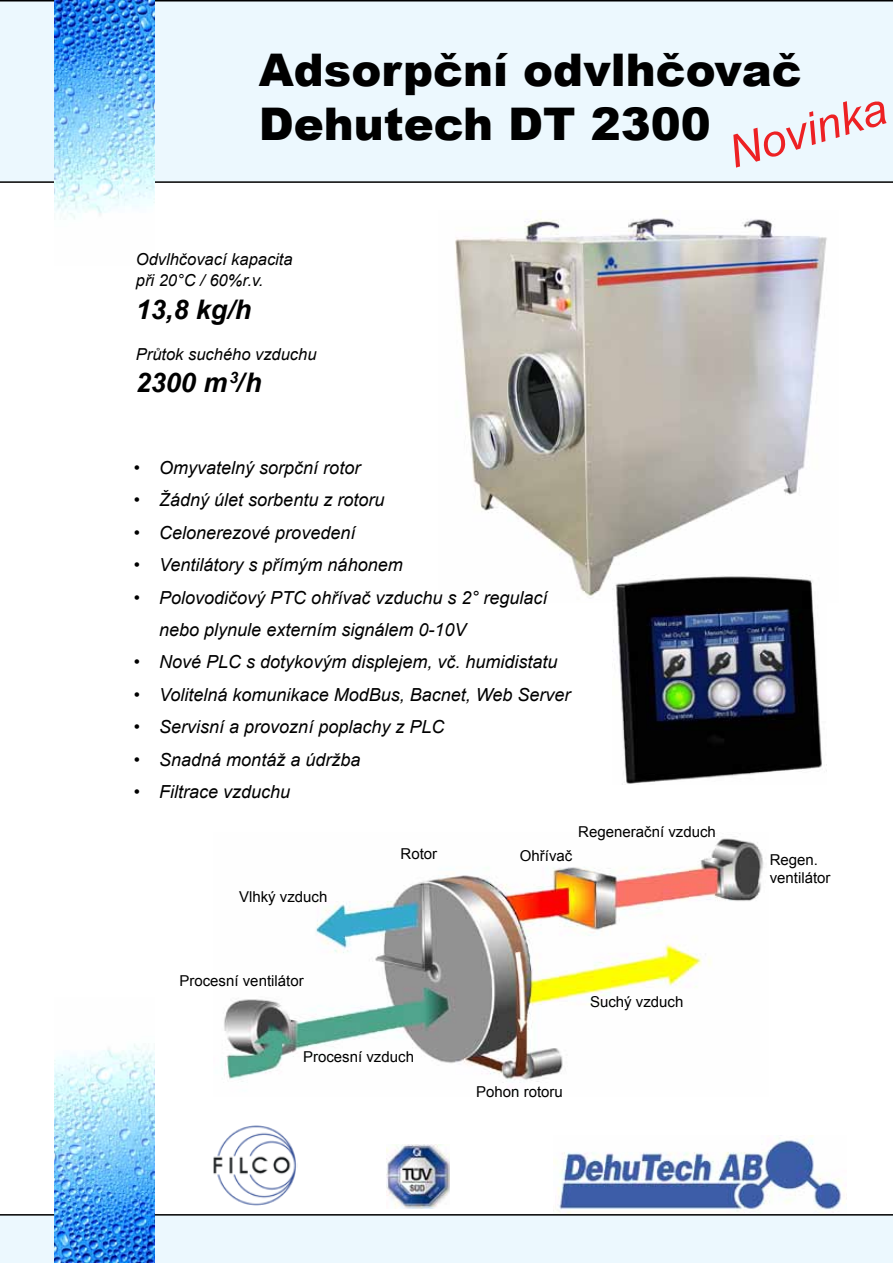
<style>
.page{position:relative;width:893px;height:1263px;background:#fff}
.page>*{position:absolute;margin:0;border:0;box-sizing:border-box;transform-origin:0 0}
.t1{font:900 45px/54px "Arial";color:#000}
.t2{font:italic 45px "Arial";color:#ed2124}
.t3{font:italic 700 27px "Arial";color:#000}
.t4{font:italic 18px/32.4px "Arial";color:#000}
.t5{font:italic 16.5px/21.6px "Arial";color:#000}
.t6{font:15px/18px "Arial";color:#000}
</style>
<div class="page">
<div style="left:0;top:0;width:893px;height:183px;background:#ecf8fe"></div>
<div style="left:0;top:1214px;width:893px;height:49px;background:#ecf8fe"></div>
<img style="left:54px;top:0;width:101px;height:219px">
<img style="left:54px;top:1044px;width:101px;height:219px">
<img style="left:455px;top:210px;width:372px;height:387px">
<img style="left:224px;top:833px;width:540px;height:250px">
<img style="left:613px;top:574px;width:214px;height:210px">
<img style="left:554px;top:1135px;width:291px;height:78px">
<img style="left:386px;top:1145px;width:64px;height:63px">
<img style="left:213px;top:1125px;width:83px;height:81px">
<div style="left:259px;top:54px;width:560px;height:118px;background:#ecf8fe"></div>
<h1 class="t1" style="left:259px;top:42px;width:544px">Adsorpční odvlhčovač<br>Dehutech DT 2300</h1>
<h1 class="t2" style="left:721px;top:126px;width:164px;rotate:-17deg">Novinka</h1>
<p class="t5" style="left:136px;top:248px;width:158px">Odvlhčovací kapacita při 20°C / 60%r.v.</p>
<h2 class="t3" style="left:136px;top:291px;width:117px">13,8 kg/h</h2>
<p class="t5" style="left:136px;top:344px;width:182px">Průtok suchého vzduchu</p>
<h2 class="t3" style="left:136px;top:365px;width:127px">2300 m<sup>3</sup>/h</h2>
<p class="t4" style="left:134px;top:452px;width:228px">• Omyvatelný sorpční rotor</p>
<p class="t4" style="left:134px;top:484px;width:252px">• Žádný úlet sorbentu z rotoru</p>
<p class="t4" style="left:134px;top:517px;width:223px">• Celonerezové provedení</p>
<p class="t4" style="left:134px;top:549px;width:270px">• Ventilátory s přímým náhonem</p>
<p class="t4" style="left:159px;top:581px;width:390px;text-indent:-26px">• Polovodičový PTC ohřívač vzduchu s 2° regulací nebo plynule externím signálem 0-10V</p>
<p class="t4" style="left:134px;top:646px;width:425px">• Nové PLC s dotykovým displejem, vč. humidistatu</p>
<p class="t4" style="left:134px;top:679px;width:438px">• Volitelná komunikace ModBus, Bacnet, Web Server</p>
<p class="t4" style="left:134px;top:711px;width:312px">• Servisní a provozní poplachy z PLC</p>
<p class="t4" style="left:134px;top:743px;width:228px">• Snadná montáž a údržba</p>
<p class="t4" style="left:134px;top:776px;width:158px">• Filtrace vzduchu</p>
<p class="t6" style="left:578px;top:823px;width:139px">Regenerační vzduch</p>
<p class="t6" style="left:239px;top:888px;width:90px">Vlhký vzduch</p>
<p class="t6" style="left:401px;top:845px;width:38px">Rotor</p>
<p class="t6" style="left:520px;top:847px;width:54px">Ohřívač</p>
<p class="t6" style="left:179px;top:972px;width:126px">Procesní ventilátor</p>
<p class="t6" style="left:303px;top:1048px;width:112px">Procesní vzduch</p>
<p class="t6" style="left:590px;top:992px;width:95px">Suchý vzduch</p>
<p class="t6" style="left:476px;top:1083px;width:88px">Pohon rotoru</p>
<p class="t6" style="left:770px;top:851px;width:62px">Regen. ventilátor</p>
</div>
